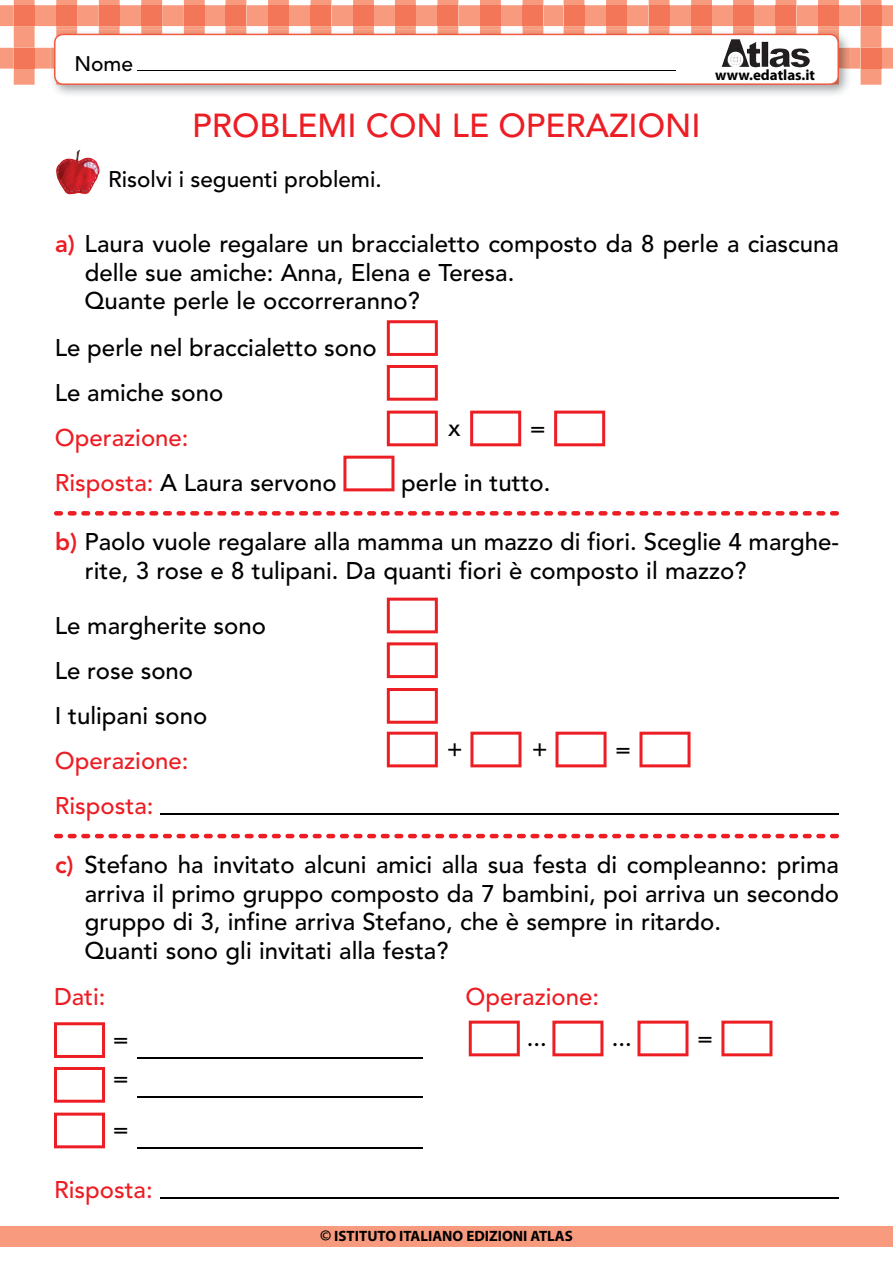
<style>
.page{position:relative;width:893px;height:1263px;background:#fff}
.page>*{position:absolute;margin:0;border:0;box-sizing:border-box;transform-origin:0 0}
.t1{font:500 33px "Avenir";color:#ed1d24}
.t2{font:500 24px/28.8px "Avenir";color:#000}
.t3{font:500 24px/45px "Avenir";color:#ed1d24}
.t4{font:500 22.5px "Avenir";color:#000}
.t5{font:500 21px "Avenir";color:#000}
.t6{font:700 15px "Myriad Pro";color:#000}
.s1{font-weight:800;color:#ed1d24}
.s2{color:#000}
.s3{font-size:16.5px}
</style>
<div class="page">
<div style="left:0;top:1226px;width:893px;height:21px;background:#f79a7d"></div>
<svg style="left:0;top:0;width:893px;height:85px"></svg>
<img style="left:722px;top:39px;width:21px;height:28px">
<hr style="left:137px;top:70px;width:538px;height:1px;background:#000">
<img style="left:56px;top:149px;width:44px;height:46px">
<svg style="left:343px;top:456px;width:51px;height:35px"></svg>
<svg style="left:387px;top:320px;width:51px;height:36px"></svg>
<svg style="left:387px;top:365px;width:51px;height:36px"></svg>
<svg style="left:387px;top:411px;width:51px;height:35px"></svg>
<svg style="left:470px;top:411px;width:51px;height:35px"></svg>
<svg style="left:554px;top:411px;width:51px;height:35px"></svg>
<svg style="left:54px;top:511px;width:785px;height:5px"></svg>
<svg style="left:387px;top:598px;width:51px;height:35px"></svg>
<svg style="left:387px;top:642px;width:51px;height:36px"></svg>
<svg style="left:387px;top:688px;width:51px;height:36px"></svg>
<svg style="left:387px;top:732px;width:51px;height:35px"></svg>
<svg style="left:555px;top:732px;width:51px;height:35px"></svg>
<svg style="left:639px;top:732px;width:51px;height:35px"></svg>
<svg style="left:470px;top:732px;width:51px;height:35px"></svg>
<hr style="left:161px;top:813px;width:678px;height:2px;background:#000">
<hr style="left:138px;top:1057px;width:285px;height:1px;background:#000">
<svg style="left:54px;top:834px;width:785px;height:4px"></svg>
<svg style="left:54px;top:1022px;width:51px;height:36px"></svg>
<svg style="left:54px;top:1067px;width:51px;height:36px"></svg>
<svg style="left:54px;top:1112px;width:51px;height:36px"></svg>
<hr style="left:138px;top:1096px;width:285px;height:1px;background:#000">
<hr style="left:138px;top:1147px;width:285px;height:1px;background:#000">
<hr style="left:161px;top:1198px;width:678px;height:1px;background:#000">
<svg style="left:469px;top:1021px;width:51px;height:35px"></svg>
<svg style="left:637px;top:1021px;width:51px;height:35px"></svg>
<svg style="left:721px;top:1021px;width:51px;height:35px"></svg>
<svg style="left:552px;top:1021px;width:51px;height:35px"></svg>
<p class="t5" style="left:74px;top:51px;width:60px">Nome</p>
<h1 class="t1" style="left:192px;top:107px;width:510px">PROBLEMI CON LE OPERAZIONI</h1>
<p class="t4" style="left:108px;top:166px;width:275px">Risolvi i seguenti problemi.</p>
<p class="t6" style="left:715px;top:65px;width:101px">www.edatlas.it</p>
<p class="t2" style="left:85px;top:230px;width:756px;text-indent:-30px"><span class="s1">a)</span> Laura vuole regalare un braccialetto composto da 8 perle a ciascuna delle sue amiche: Anna, Elena e Teresa.<br>Quante perle le occorreranno?</p>
<p class="t2" style="left:55px;top:326px;width:323px;line-height:45px">Le perle nel braccialetto sono<br>Le amiche sono</p>
<p class="t3" style="left:55px;top:416px;width:283px">Operazione:<br>Risposta: <span class="s2">A Laura servono</span></p>
<p class="t2" style="left:448px;top:414px;width:14px">x</p>
<p class="t2" style="left:530px;top:415px;width:17px">=</p>
<p class="t2" style="left:401px;top:469px;width:151px">perle in tutto.</p>
<p class="t2" style="left:85px;top:528px;width:756px;text-indent:-30px"><span class="s1">b)</span> Paolo vuole regalare alla mamma un mazzo di fiori. Sceglie 4 marghe&shy;rite, 3 rose e 8 tulipani. Da quanti fiori è composto il mazzo?</p>
<p class="t2" style="left:55px;top:603px;width:213px;line-height:45px">Le margherite sono<br>Le rose sono<br>I tulipani sono</p>
<p class="t3" style="left:55px;top:738px;width:135px">Operazione:<br>Risposta:</p>
<p class="t2" style="left:447px;top:735px;width:17px">+</p>
<p class="t2" style="left:532px;top:735px;width:17px">+</p>
<p class="t2" style="left:615px;top:736px;width:17px">=</p>
<p class="t2" style="left:85px;top:851px;width:756px;text-indent:-30px"><span class="s1">c)</span> Stefano ha invitato alcuni amici alla sua festa di compleanno: prima arriva il primo gruppo composto da 7 bambini, poi arriva un secondo gruppo di 3, infine arriva Stefano, che è sempre in ritardo.<br>Quanti sono gli invitati alla festa?</p>
<p class="t3" style="left:54px;top:975px;width:53px">Dati:</p>
<p class="t3" style="left:465px;top:975px;width:135px">Operazione:</p>
<p class="t2" style="left:527px;top:1024px;width:22px">...</p>
<p class="t2" style="left:612px;top:1024px;width:22px">...</p>
<p class="t2" style="left:697px;top:1025px;width:17px">=</p>
<p class="t2" style="left:113px;top:1026px;width:17px">=</p>
<p class="t2" style="left:113px;top:1054px;width:17px;line-height:50.8px">= =</p>
<p class="t3" style="left:54px;top:1168px;width:100px">Risposta:</p>
<p class="t6" style="left:320px;top:1226px;width:254px"><span class="s3">©</span> ISTITUTO ITALIANO EDIZIONI ATLAS</p>
</div>
